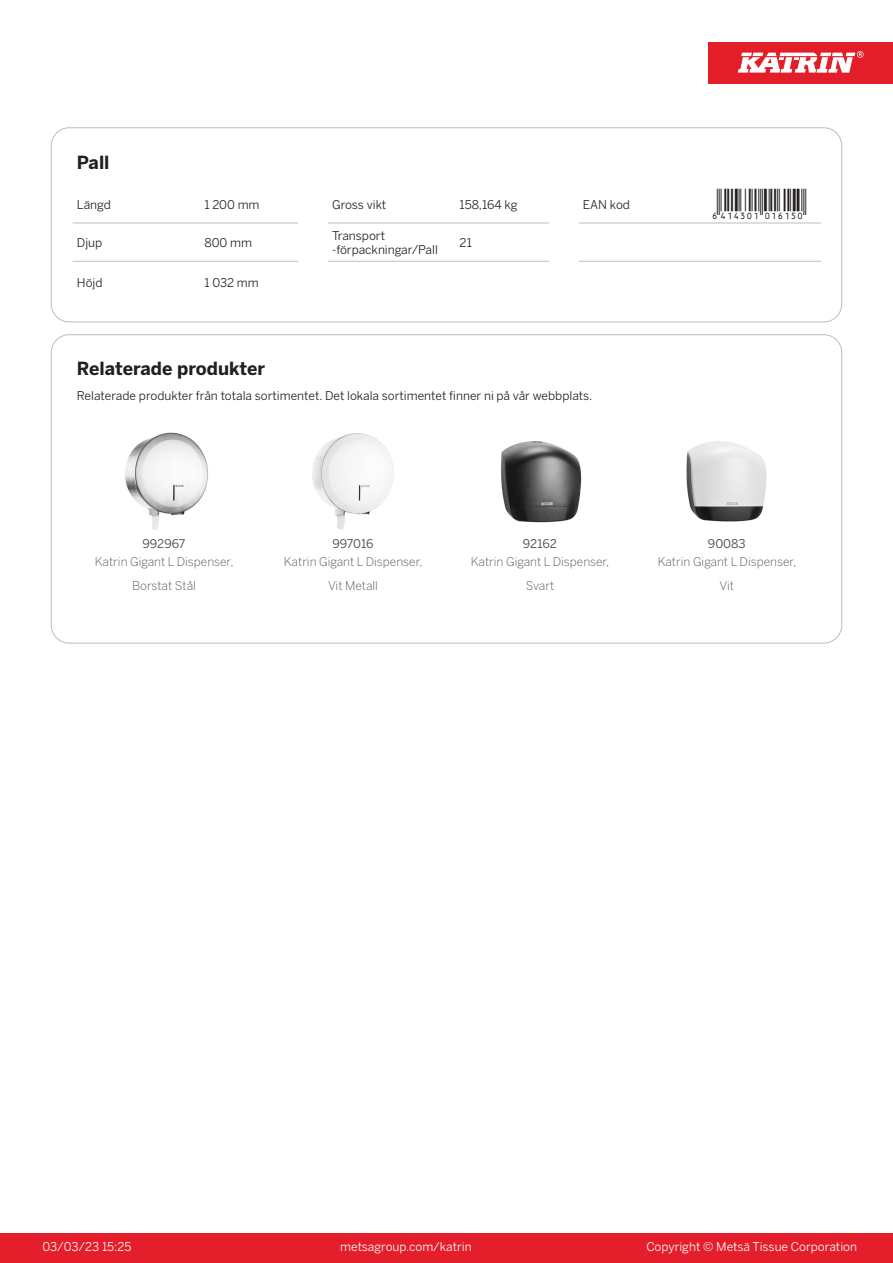
<style>
.page{position:relative;width:893px;height:1263px;background:#fff}
.page>*{position:absolute;margin:0;border:0;box-sizing:border-box;transform-origin:0 0}
.T_EAN{font:30px "Viisas EAN Matala";color:#231f20}
.T_TableHeader{font:700 18px "Benton Sans";color:#231f20}
.T_TableBody{font:12px "Benton Sans";color:#231f20}
.T_RelatedName{font:300 12px/24px "Benton Sans";color:#57585a;text-align:center}
.t1{font:12px "Benton Sans";color:#fff}
.T_RelatedCode{font:12px "Benton Sans";color:#57585a}
</style>
<div class="page">
<div style="left:0;top:1233px;width:893px;height:30px;background:#e41e2b"></div>
<div style="left:708px;top:43px;width:185px;height:41px;background:#e31e28"></div>
<svg style="left:738px;top:51px;width:126px;height:22px"></svg>
<hr style="left:73px;top:223px;width:127px;height:1px;background:#bcbdc0">
<hr style="left:200px;top:223px;width:98px;height:1px;background:#bcbdc0">
<hr style="left:328px;top:223px;width:127px;height:1px;background:#bcbdc0">
<hr style="left:455px;top:223px;width:94px;height:1px;background:#bcbdc0">
<hr style="left:579px;top:223px;width:127px;height:1px;background:#bcbdc0">
<hr style="left:706px;top:223px;width:115px;height:1px;background:#bcbdc0">
<hr style="left:73px;top:261px;width:127px;height:1px;background:#bcbdc0">
<hr style="left:200px;top:261px;width:98px;height:1px;background:#bcbdc0">
<hr style="left:328px;top:261px;width:127px;height:1px;background:#bcbdc0">
<hr style="left:455px;top:261px;width:94px;height:1px;background:#bcbdc0">
<hr style="left:579px;top:261px;width:127px;height:1px;background:#bcbdc0">
<hr style="left:706px;top:261px;width:115px;height:1px;background:#bcbdc0">
<div style="left:51px;top:128px;width:791px;height:194px;border:1px solid #bcbdc0;border-radius:18px"></div>
<img style="left:125px;top:433px;width:83px;height:97px">
<img style="left:312px;top:433px;width:82px;height:97px">
<img style="left:501px;top:441px;width:81px;height:82px">
<img style="left:686px;top:441px;width:81px;height:81px">
<p class="T_TableHeader" style="left:77px;top:151px;width:34px">Pall</p>
<p class="T_TableBody" style="left:77px;top:197px;width:35px">Längd</p>
<p class="T_TableBody" style="left:204px;top:197px;width:57px">1 200 mm</p>
<p class="T_TableBody" style="left:332px;top:197px;width:56px">Gross vikt</p>
<p class="T_TableBody" style="left:460px;top:197px;width:59px">158,164 kg</p>
<p class="T_TableBody" style="left:583px;top:197px;width:49px">EAN kod</p>
<p class="T_EAN" style="left:710px;top:188px;width:97px">*6414301016150*</p>
<p class="T_TableBody" style="left:77px;top:235px;width:27px">Djup</p>
<p class="T_TableBody" style="left:204px;top:235px;width:49px">800 mm</p>
<p class="T_TableBody" style="left:332px;top:228px;width:55px">Transport</p>
<p class="T_TableBody" style="left:332px;top:243px;width:107px">-förpackningar/Pall</p>
<p class="T_TableBody" style="left:460px;top:235px;width:14px">21</p>
<p class="T_TableBody" style="left:77px;top:276px;width:27px">Höjd</p>
<p class="T_TableBody" style="left:204px;top:276px;width:56px">1 032 mm</p>
<p class="T_TableHeader" style="left:77px;top:357px;width:190px">Relaterade produkter</p>
<p class="T_TableBody" style="left:77px;top:388px;width:517px">Relaterade produkter från totala sortimentet. Det lokala sortimentet finner ni på vår webbplats.</p>
<p class="T_RelatedCode" style="left:143px;top:537px;width:44px">992967</p>
<p class="T_RelatedCode" style="left:332px;top:537px;width:43px">997016</p>
<p class="T_RelatedCode" style="left:523px;top:537px;width:36px">92162</p>
<p class="T_RelatedCode" style="left:708px;top:537px;width:39px">90083</p>
<p class="T_RelatedName" style="left:95px;top:550px;width:140px">Katrin Gigant L Dispenser,<br>Borstat Stål</p>
<p class="T_RelatedName" style="left:284px;top:550px;width:140px">Katrin Gigant L Dispenser,<br>Vit Metall</p>
<p class="T_RelatedName" style="left:471px;top:550px;width:140px">Katrin Gigant L Dispenser,<br>Svart</p>
<p class="T_RelatedName" style="left:658px;top:550px;width:140px">Katrin Gigant L Dispenser,<br>Vit</p>
<p class="t1" style="left:43px;top:1239px;width:91px">03/03/23 15:25</p>
<p class="t1" style="left:340px;top:1239px;width:133px">metsagroup.com/katrin</p>
<p class="t1" style="left:646px;top:1239px;width:212px">Copyright © Metsä Tissue Corporation</p>
</div>
